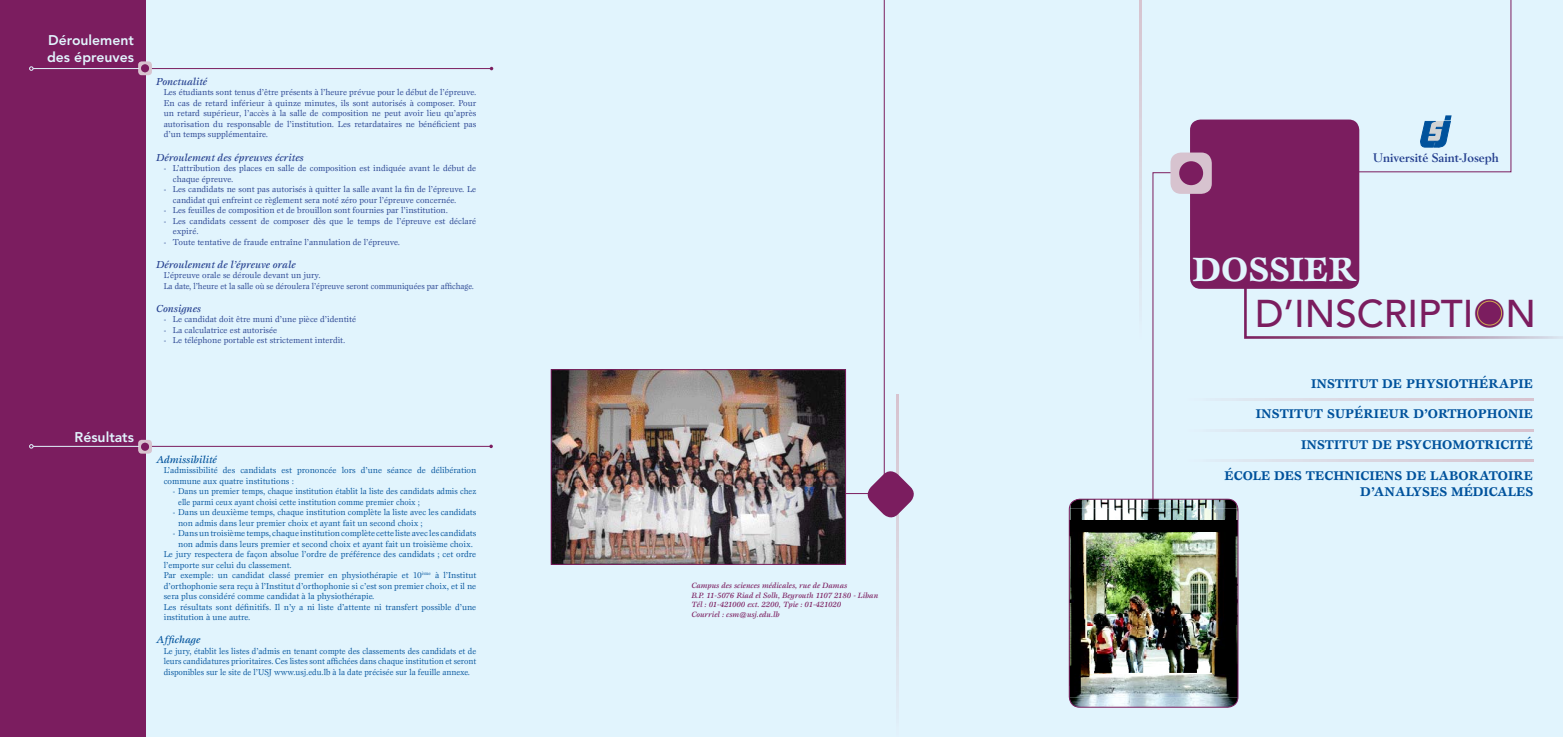
<style>
.page{position:relative;width:1563px;height:737px;background:#fff}
.page>*{position:absolute;margin:0;border:0;box-sizing:border-box;transform-origin:0 0}
.t1{font:500 38.41px "Avenir";color:#7b1d5f}
.t2{font:700 34.91px "Esprit";color:#e1f4fd}
.t3{font:800 14px/16.8px "Avenir";color:#e1f4fd}
.t4{font:700 13.12px/16.6px "Esprit";color:#00529c;text-align:right}
.t5{font:700 12.25px "Berling";color:#25408f}
.t6{font:italic 500 10.5px "Esprit";color:#25408f}
.t7{font:italic 500 10.5px "Esprit";color:#00529c}
.t8{font:8.75px/10.5px "Esprit";color:#25408f}
.t9{font:8.75px/10.5px "Esprit";color:#00529c}
.t10{font:8.75px/10.5px "Esprit";color:#00529c;text-align:justify;scale:.96 1}
.t11{font:8.75px/10.5px "Esprit";color:#00529c;scale:.95 1}
.t12{font:italic 500 7.88px/9.5px "Esprit";color:#7b1d5f}
</style>
<div class="page">
<div style="left:0;top:0;width:521px;height:737px;background:#e1f4fd"></div>
<div style="left:0;top:0;width:146px;height:737px;background:#7b1d5f"></div>
<div style="left:521px;top:0;width:521px;height:737px;background:#e1f4fd"></div>
<div style="left:1042px;top:0;width:521px;height:737px;background:#e1f4fd"></div>
<svg style="left:1354px;top:0;width:157px;height:173px"></svg>
<hr style="left:34px;top:68px;width:457px;height:1px;background:#7b1d5f">
<hr style="left:34px;top:446px;width:457px;height:1px;background:#7b1d5f">
<svg style="left:489px;top:444px;width:4px;height:4px"></svg>
<svg style="left:1152px;top:172px;width:192px;height:378px"></svg>
<svg style="left:1242px;top:284px;width:321px;height:56px"></svg>
<div style="left:1190px;top:119px;width:169px;height:170px;background:#7b1d5f;border-radius:10px"></div>
<svg style="left:1183px;top:398px;width:350px;height:2px"></svg>
<svg style="left:1183px;top:429px;width:350px;height:2px"></svg>
<svg style="left:1183px;top:460px;width:350px;height:2px"></svg>
<div style="left:1477px;top:301px;width:24px;height:24px;background:#7b1d5f;border-radius:50%"></div>
<div style="left:1477px;top:301px;width:25px;height:24px;border:1px solid #d1ac53;border-radius:50%"></div>
<svg style="left:1139px;top:0;width:2px;height:291px"></svg>
<div style="left:1170px;top:152px;width:42px;height:42px;background:#d7c3cf;border-radius:10px"></div>
<div style="left:1179px;top:161px;width:24px;height:24px;background:#7b1d5f;border-radius:50%"></div>
<div style="left:138px;top:440px;width:14px;height:13px;background:#d7c3cf;border-radius:4px"></div>
<div style="left:141px;top:443px;width:8px;height:8px;background:#7b1d5f;border-radius:50%"></div>
<div style="left:138px;top:61px;width:14px;height:14px;background:#d7c3cf;border-radius:4px"></div>
<div style="left:141px;top:64px;width:8px;height:8px;background:#7b1d5f;border-radius:50%"></div>
<svg style="left:846px;top:0;width:39px;height:494px"></svg>
<img style="left:553px;top:371px;width:291px;height:192px">
<div style="left:551px;top:369px;width:295px;height:196px;border:1px solid #7b1d5f"></div>
<svg style="left:896px;top:394px;width:2px;height:299px"></svg>
<svg style="left:863px;top:467px;width:51px;height:54px"></svg>
<img style="left:1069px;top:499px;width:169px;height:208px">
<div style="left:1069px;top:499px;width:169px;height:208px;border:1px solid #7b1d5f;border-radius:10px"></div>
<hr style="left:33px;top:446px;width:106px;height:1px;background:#e1f4fd">
<svg style="left:29px;top:444px;width:5px;height:4px"></svg>
<hr style="left:33px;top:68px;width:106px;height:1px;background:#e1f4fd">
<svg style="left:29px;top:66px;width:5px;height:5px"></svg>
<h3 class="t3" style="left:47px;top:31px;width:88px">Déroulement des épreuves</h3>
<p class="t6" style="left:156px;top:75px;width:52px">Ponctualité</p>
<p class="t8" style="left:164px;top:87px;width:314px;text-align:justify">Les étudiants sont tenus d’être présents à l’heure prévue pour le début de l’épreuve.<br>En cas de retard inférieur à quinze minutes, ils sont autorisés à composer. Pour un retard supérieur, l’accès à la salle de composition ne peut avoir lieu qu’après autorisation du responsable de l’institution. Les retardataires ne bénéficient pas d’un temps supplémentaire.</p>
<p class="t6" style="left:156px;top:150px;width:149px">Déroulement des épreuves écrites</p>
<p class="t8" style="left:173px;top:163px;width:305px;text-indent:-9px">- L’attribution des places en salle de composition est indiquée avant le début de chaque épreuve.</p>
<p class="t8" style="left:173px;top:184px;width:305px;text-indent:-9px">- Les candidats ne sont pas autorisés à quitter la salle avant la fin de l’épreuve. Le candidat qui enfreint ce règlement sera noté zéro pour l’épreuve concernée.</p>
<p class="t8" style="left:164px;top:205px;width:286px">- Les feuilles de composition et de brouillon sont fournies par l’institution.</p>
<p class="t8" style="left:173px;top:215px;width:305px;text-indent:-9px">- Les candidats cessent de composer dès que le temps de l’épreuve est déclaré expiré.</p>
<p class="t8" style="left:164px;top:236px;width:238px">- Toute tentative de fraude entraîne l’annulation de l’épreuve.</p>
<p class="t6" style="left:156px;top:258px;width:141px">Déroulement de l’épreuve orale</p>
<p class="t8" style="left:164px;top:270px;width:312px">L’épreuve orale se déroule devant un jury.<br>La date, l’heure et la salle où se déroulera l’épreuve seront communiquées par affichage.</p>
<p class="t6" style="left:156px;top:302px;width:46px">Consignes</p>
<p class="t8" style="left:164px;top:314px;width:194px">- Le candidat doit être muni d’une pièce d’identité</p>
<p class="t8" style="left:164px;top:324px;width:115px">- La calculatrice est autorisée</p>
<p class="t8" style="left:164px;top:335px;width:183px">- Le téléphone portable est strictement interdit.</p>
<h3 class="t3" style="left:75px;top:429px;width:61px">Résultats</h3>
<p class="t7" style="left:156px;top:453px;width:62px">Admissibilité</p>
<p class="t9" style="left:164px;top:465px;width:314px">L’admissibilité des candidats est prononcée lors d’une séance de délibération commune aux quatre institutions :</p>
<p class="t11" style="left:178px;top:486px;width:315px;text-indent:-5px">- Dans un premier temps, chaque institution établit la liste des candidats admis chez elle parmi ceux ayant choisi cette institution comme premier choix ;</p>
<p class="t9" style="left:178px;top:507px;width:300px;text-indent:-5px">- Dans un deuxième temps, chaque institution complète la liste avec les candidats non admis dans leur premier choix et ayant fait un second choix ;</p>
<p class="t9" style="left:173px;top:528px;width:305px">- Dans un troisième temps, chaque institution complète cette liste avec les candidats</p>
<p class="t9" style="left:178px;top:538px;width:296px">non admis dans leurs premier et second choix et ayant fait un troisième choix.</p>
<p class="t9" style="left:164px;top:549px;width:314px">Le jury respectera de façon absolue l’ordre de préférence des candidats ; cet ordre</p>
<p class="t9" style="left:164px;top:559px;width:130px">l’emporte sur celui du classement.</p>
<p class="t9" style="left:164px;top:570px;width:314px">Par exemple: un candidat classé premier en physiothérapie et 10<sup>ème</sup> à l’Institut</p>
<p class="t9" style="left:164px;top:580px;width:314px">d’orthophonie sera reçu à l’Institut d’orthophonie si c’est son premier choix, et il ne</p>
<p class="t9" style="left:164px;top:591px;width:212px">sera plus considéré comme candidat à la physiothérapie.</p>
<p class="t9" style="left:164px;top:601px;width:314px">Les résultats sont définitifs. Il n’y a ni liste d’attente ni transfert possible d’une</p>
<p class="t9" style="left:164px;top:612px;width:88px">institution à une autre.</p>
<p class="t7" style="left:156px;top:633px;width:46px">Affichage</p>
<p class="t10" style="left:164px;top:645px;width:327px">Le jury, établit les listes d’admis en tenant compte des classements des candidats et de leurs candidatures prioritaires. Ces listes sont affichées dans chaque institution et seront disponibles sur le site de l’USJ www.usj.edu.lb à la date précisée sur la feuille annexe.</p>
<p class="t12" style="left:691px;top:580px;width:188px">Campus des sciences médicales, rue de Damas<br>B.P. 11-5076 Riad el Solh, Beyrouth 1107 2180 - Liban Tél : 01-421000 ext. 2200, Tpie : 01-421020<br>Courriel : csm@usj.edu.lb</p>
<h3 class="t5" style="left:1373px;top:151px;width:127px">Université Saint-Joseph</h3>
<h2 class="t2" style="left:1193px;top:247px;width:25px">DOSS</h2>
<h2 class="t2" style="left:1290px;top:247px;width:42px">IER</h2>
<h1 class="t1" style="left:1255px;top:291px;width:282px">D’INSCRIPTION</h1>
<h3 class="t4" style="left:1311px;top:374px;width:224px">INSTITUT DE PHYSIOTHÉRAPIE</h3>
<h3 class="t4" style="left:1256px;top:405px;width:279px">INSTITUT SUPÉRIEUR D’ORTHOPHONIE</h3>
<h3 class="t4" style="left:1301px;top:436px;width:234px">INSTITUT DE PSYCHOMOTRICITÉ</h3>
<h3 class="t4" style="left:1224px;top:466px;width:310px">ÉCOLE DES TECHNICIENS DE LABORATOIRE<br>D’ANALYSES MÉDICALES</h3>
</div>
